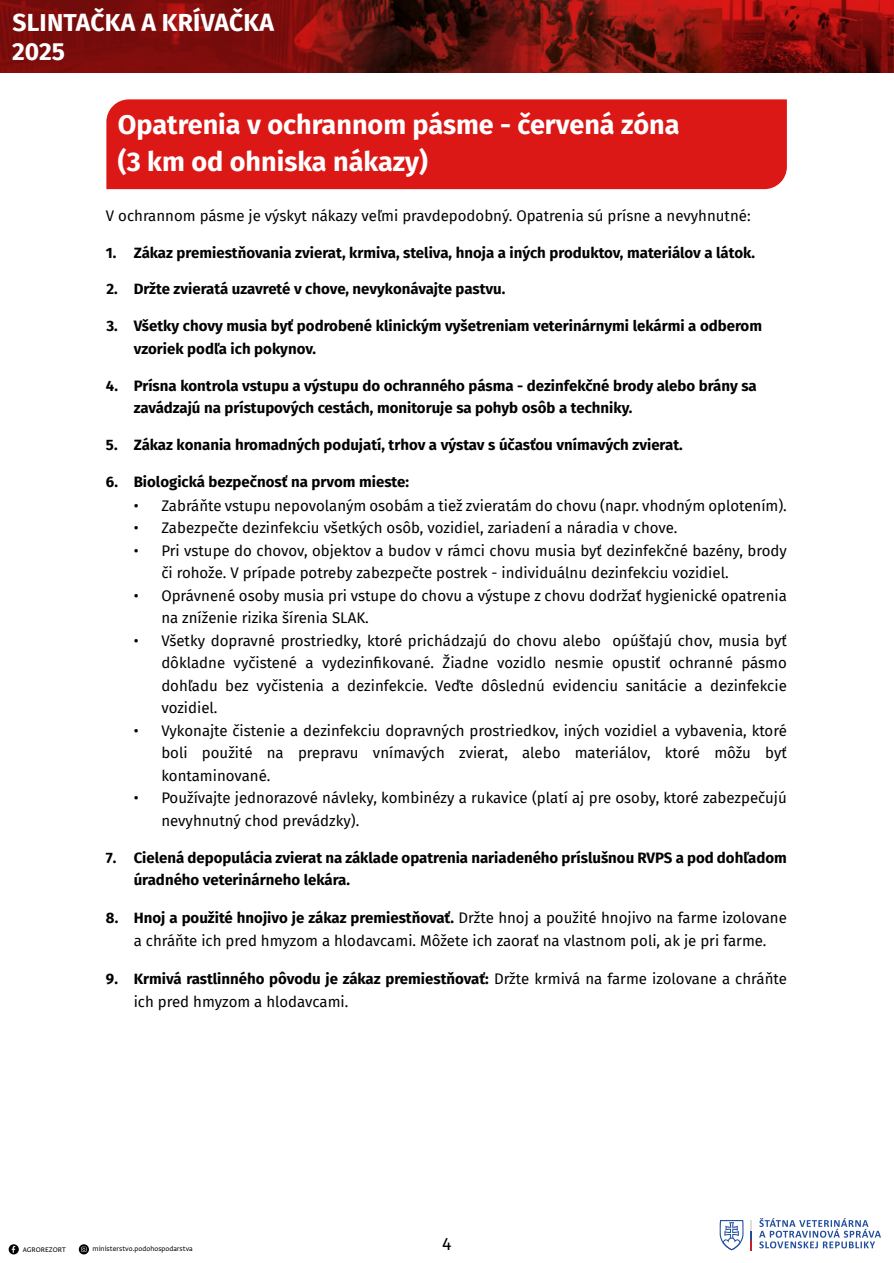
<style>
.page{position:relative;width:894px;height:1263px;background:#fff}
.page>*{position:absolute;margin:0;border:0;box-sizing:border-box;transform-origin:0 0}
.t1{font:700 27px/37.5px "Fira Sans";color:#fff}
.t2{font:700 24.6px/28.7px "Fira Sans";letter-spacing:.01em;color:#fff}
.t3{font:17.7px "Fira Sans";color:#020204}
.t4{font:15px/22.5px "Fira Sans";color:#020204}
.t5{font:700 15px/22.5px "Fira Sans";color:#020204}
.t6{font:7.95px "Greta Sans Std";color:#020204}
.s1{font-weight:700}
</style>
<div class="page">
<div style="left:106px;top:99px;width:680px;height:90px;background:#dc1816"></div>
<svg style="left:719px;top:1220px;width:24px;height:30px"></svg>
<svg style="left:750px;top:1220px;width:1px;height:30px"></svg>
<svg style="left:759px;top:1218px;width:121px;height:30px"></svg>
<svg style="left:9px;top:1244px;width:10px;height:10px"></svg>
<svg style="left:79px;top:1244px;width:10px;height:10px"></svg>
<img style="left:721px;top:0;width:172px;height:72px">
<img style="left:575px;top:0;width:146px;height:72px">
<img style="left:0;top:0;width:575px;height:72px">
<h2 class="t2" style="left:12px;top:7px;width:263px">SLINTAČKA A KRÍVAČKA<br>2025</h2>
<h1 class="t1" style="left:118px;top:104px;width:563px">Opatrenia v ochrannom pásme - červená zóna (3 km od ohniska nákazy)</h1>
<p class="t4" style="left:106px;top:204px;width:646px">V ochrannom pásme je výskyt nákazy veľmi pravdepodobný. Opatrenia sú prísne a nevyhnutné:</p>
<p class="t5" style="left:106px;top:240px;width:12px">1.</p>
<p class="t5" style="left:106px;top:277px;width:13px">2.</p>
<p class="t5" style="left:134px;top:240px;width:622px">Zákaz premiestňovania zvierat, krmiva, steliva, hnoja a iných produktov, materiálov a látok.</p>
<p class="t5" style="left:134px;top:277px;width:373px">Držte zvieratá uzavreté v chove, nevykonávajte pastvu.</p>
<p class="t5" style="left:134px;top:314px;width:629px;text-indent:-27px">3. Všetky chovy musia byť podrobené klinickým vyšetreniam veterinárnymi lekármi a odberom vzoriek podľa ich pokynov.</p>
<p class="t5" style="left:134px;top:373px;width:624px;text-indent:-28px">4. Prísna kontrola vstupu a výstupu do ochranného pásma - dezinfekčné brody alebo brány sa zavádzajú na prístupových cestách, monitoruje sa pohyb osôb a techniky.</p>
<p class="t5" style="left:106px;top:432px;width:578px">5. Zákaz konania hromadných podujatí, trhov a výstav s účasťou vnímavých zvierat.</p>
<p class="t5" style="left:106px;top:469px;width:304px">6. Biologická bezpečnosť na prvom mieste:</p>
<p class="t4" style="left:134px;top:494px;width:654px">• Zabráňte vstupu nepovolaným osobám a tiež zvieratám do chovu (napr. vhodným oplotením).</p>
<p class="t4" style="left:134px;top:516px;width:545px">• Zabezpečte dezinfekciu všetkých osôb, vozidiel, zariadení a náradia v chove.</p>
<p class="t4" style="left:161px;top:539px;width:626px;text-indent:-28px">• Pri vstupe do chovov, objektov a budov v rámci chovu musia byť dezinfekčné bazény, brody či rohože. V prípade potreby zabezpečte postrek - individuálnu dezinfekciu vozidiel.</p>
<p class="t4" style="left:161px;top:584px;width:626px;text-indent:-28px">• Oprávnené osoby musia pri vstupe do chovu a výstupe z chovu dodržať hygienické opatrenia na zníženie rizika šírenia SLAK.</p>
<p class="t4" style="left:161px;top:629px;width:626px;text-align:justify;text-indent:-28px">• Všetky dopravné prostriedky, ktoré prichádzajú do chovu alebo opúšťajú chov, musia byť dôkladne vyčistené a vydezin昀椀kované. Žiadne vozidlo nesmie opustiť ochranné pásmo dohľadu bez vyčistenia a dezinfekcie. Veďte dôslednú evidenciu sanitácie a dezinfekcie vozidiel.</p>
<p class="t4" style="left:161px;top:719px;width:627px;text-align:justify;text-indent:-28px">• Vykonajte čistenie a dezinfekciu dopravných prostriedkov, iných vozidiel a vybavenia, ktoré boli použité na prepravu vnímavých zvierat, alebo materiálov, ktoré môžu byť kontaminované.</p>
<p class="t4" style="left:161px;top:786px;width:626px;text-indent:-28px">• Používajte jednorazové návleky, kombinézy a rukavice (platí aj pre osoby, ktoré zabezpečujú nevyhnutný chod prevádzky).</p>
<p class="t5" style="left:134px;top:845px;width:654px;text-indent:-28px">7. Cielená depopulácia zvierat na základe opatrenia nariadeného príslušnou RVPS a pod dohľadom úradného veterinárneho lekára.</p>
<p class="t4" style="left:106px;top:906px;width:682px;text-align:center"><span class="s1">8. Hnoj a použité hnojivo je zákaz premiestňovať.</span> Držte hnoj a použité hnojivo na farme izolovane a chráňte ich pred hmyzom a hlodavcami. Môžete ich zaorať na vlastnom poli, ak je pri farme.</p>
<p class="t4" style="left:134px;top:967px;width:654px;text-indent:-28px"><span class="s1">9. Krmivá rastlinného pôvodu je zákaz premiestňovať:</span> Držte krmivá na farme izolovane a chráňte ich pred hmyzom a hlodavcami.</p>
<p class="t6" style="left:23px;top:1246px;width:45px">AGROREZORT</p>
<p class="t6" style="left:93px;top:1246px;width:102px">ministerstvo.podohospodarstva</p>
<p class="t3" style="left:442px;top:1231px;width:11px">4</p>
</div>
